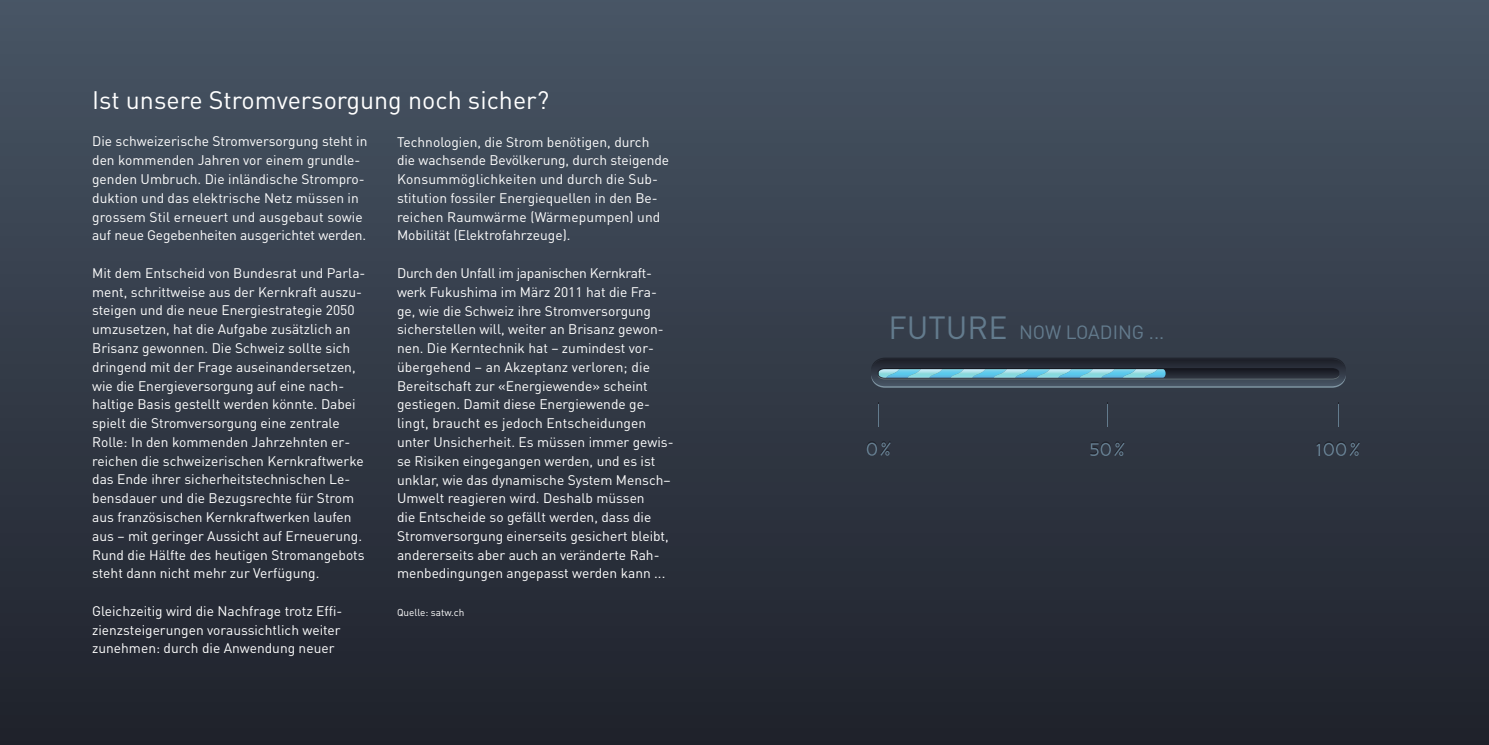
<style>
.page{position:relative;width:1489px;height:745px;background:#fff}
.page>*{position:absolute;margin:0;border:0;box-sizing:border-box;transform-origin:0 0}
.t1{font:25px "DIN Pro";color:#fff}
.t2{font:19px "DIN Pro";color:#637b8d}
.t3{font:13.75px/18.8px "DIN Pro";color:#fff}
.t4{font:10px "DIN Pro";color:#fff}
.s1{font-size:31.62px}
</style>
<div class="page">
<div style="left:0;top:0;width:1488px;height:744px;background:linear-gradient(to bottom,#485565,#1f212b)"></div>
<svg style="left:871px;top:357px;width:474px;height:30px;background:#3e525f"></svg>
<svg style="left:878px;top:402px;width:1px;height:24px"></svg>
<svg style="left:1107px;top:402px;width:1px;height:24px"></svg>
<svg style="left:1338px;top:402px;width:1px;height:24px"></svg>
<svg style="left:866px;top:440px;width:24px;height:15px"></svg>
<svg style="left:1090px;top:441px;width:34px;height:14px"></svg>
<svg style="left:1316px;top:441px;width:43px;height:14px"></svg>
<h1 class="t1" style="left:92px;top:83px;width:458px">Ist unsere Stromversorgung noch sicher?</h1>
<p class="t3" style="left:92px;top:131px;width:277px">Die schweizerische Stromversorgung steht in den kommenden Jahren vor einem grundle&shy;genden Umbruch. Die inländische Strompro&shy;duktion und das elektrische Netz müssen in grossem Stil erneuert und ausgebaut sowie auf neue Gegebenheiten ausgerichtet werden.</p>
<p class="t3" style="left:92px;top:263px;width:275px">Mit dem Entscheid von Bundesrat und Parla&shy;ment, schrittweise aus der Kernkraft auszu&shy;steigen und die neue Energiestrategie 2050 umzusetzen, hat die Aufgabe zusätzlich an Brisanz gewonnen. Die Schweiz sollte sich dringend mit der Frage auseinandersetzen, wie die Energieversorgung auf eine nach&shy;haltige Basis gestellt werden könnte. Dabei spielt die Stromversorgung eine zentrale Rolle: In den kommenden Jahrzehnten er&shy;reichen die schweizerischen Kernkraftwerke das Ende ihrer sicherheitstechnischen Le&shy;bensdauer und die Bezugsrechte für Strom aus französischen Kernkraftwerken laufen aus – mit geringer Aussicht auf Erneuerung.<br>Rund die Hälfte des heutigen Stromangebots steht dann nicht mehr zur Verfügung.</p>
<p class="t3" style="left:92px;top:600px;width:252px;text-align:justify">Gleichzeitig wird die Nachfrage trotz Effi&shy;zienzsteigerungen voraussichtlich weiter zunehmen: durch die Anwendung neuer</p>
<p class="t3" style="left:397px;top:131px;width:274px">Technologien, die Strom benötigen, durch die wachsende Bevölkerung, durch steigende Konsummöglichkeiten und durch die Sub&shy;stitution fossiler Energiequellen in den Be&shy;reichen Raumwärme (Wärmepumpen) und Mobilität (Elektrofahrzeuge).</p>
<p class="t3" style="left:397px;top:263px;width:278px">Durch den Unfall im japanischen Kernkraft&shy;werk Fukushima im März 2011 hat die Fra&shy;ge, wie die Schweiz ihre Stromversorgung sicherstellen will, weiter an Brisanz gewon&shy;nen. Die Kerntechnik hat – zumindest vor&shy;übergehend – an Akzeptanz verloren; die Bereitschaft zur «Energiewende» scheint gestiegen. Damit diese Energiewende ge&shy;lingt, braucht es jedoch Entscheidungen unter Unsicherheit. Es müssen immer gewis&shy;se Risiken eingegangen werden, und es ist unklar, wie das dynamische System Mensch– Umwelt reagieren wird. Deshalb müssen<br>die Entscheide so gefällt werden, dass die Stromversorgung einerseits gesichert bleibt, andererseits aber auch an veränderte Rah&shy;menbedingungen angepasst werden kann ...</p>
<p class="t4" style="left:397px;top:605px;width:69px">Quelle: satw.ch</p>
<h2 class="t2" style="left:888px;top:318px;width:277px"><span class="s1">FUTURE</span> NOW LOADING ...</h2>
</div>
